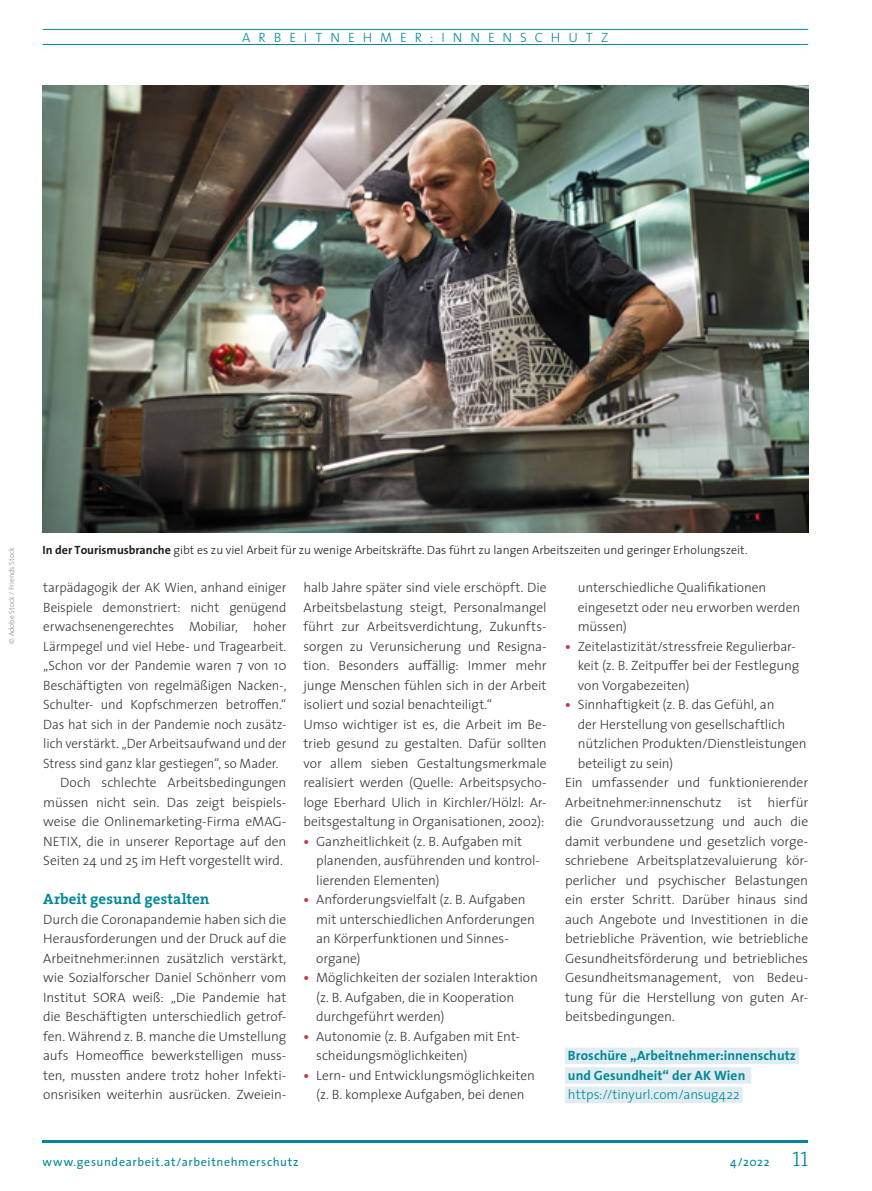
<style>
.page{position:relative;width:872px;height:1191px;background:#fff}
.page>*{position:absolute;margin:0;border:0;box-sizing:border-box;transform-origin:0 0}
.t1{font:700 15px "The Serif";letter-spacing:.005em;color:#089}
.t2{font:300 13.5px/19.5px "The Sans";letter-spacing:-.005em;color:#373636}
.t3{font:700 13.5px/19.5px "The Sans";letter-spacing:.005em;color:#089}
.t4{font:300 13.5px "The Sans";color:#089}
.t5{font:300 13.5px "The Sans";letter-spacing:.59em;color:#089}
.t6{font:300 12px "The Sans";color:#1d1d1b}
.t7{font:12px "The Sans";letter-spacing:.055em;color:#089}
.t8{font:300 7.5px "The Sans";color:#898886}
.s1{font-weight:700}
.s2{font-weight:700;color:#c83742}
.s3{font-family:"The Serif Light Caps";font-size:21px}
</style>
<div class="page">
<hr style="left:43px;top:1140px;width:765px;height:2px;background:#089">
<div style="left:565px;top:1047px;width:234px;height:17px;background:#e0ecf0"></div>
<div style="left:565px;top:1067px;width:186px;height:16px;background:#e0ecf0"></div>
<div style="left:565px;top:1086px;width:177px;height:17px;background:#e0ecf0"></div>
<hr style="left:43px;top:29px;width:765px;height:1px;background:#089">
<hr style="left:43px;top:44px;width:765px;height:1px;background:#089">
<img style="left:43px;top:85px;width:765px;height:447px">
<p class="t5" style="left:242px;top:26px;width:368px">ARBEITNEHMER:INNENSCHUTZ</p>
<p class="t8" style="left:5px;top:643px;width:98px;rotate:-90deg">© Adobe Stock / Friends Stock</p>
<p class="t6" style="left:42px;top:540px;width:706px"><span class="s1">In der Tourismusbranche</span> gibt es zu viel Arbeit für zu wenige Arbeitskräfte. Das führt zu langen Arbeitszeiten und geringer Erholungszeit.</p>
<p class="t2" style="left:303px;top:577px;width:245px">halb Jahre später sind viele erschöpft. Die Arbeitsbelastung steigt, Personalmangel führt zur Arbeitsverdichtung, Zukunfts&shy;sorgen zu Verunsicherung und Resigna&shy;tion. Besonders auffällig: Immer mehr junge Menschen fühlen sich in der Arbeit isoliert und sozial benachteiligt.“<br>Umso wichtiger ist es, die Arbeit im Be&shy;trieb gesund zu gestalten. Dafür sollten vor allem sieben Gestaltungsmerkmale realisiert werden (Quelle: Arbeitspsycho&shy;loge Eberhard Ulich in Kirchler/Hölzl: Ar&shy;beitsgestaltung in Organisationen, 2002):</p>
<p class="t2" style="left:316px;top:831px;width:225px;text-indent:-13px"><span class="s2">•</span> Ganzheitlichkeit (z. B. Aufgaben mit planenden, ausführenden und kontrol&shy;lierenden Elementen)</p>
<p class="t2" style="left:316px;top:889px;width:220px;text-indent:-13px"><span class="s2">•</span> Anforderungsvielfalt (z. B. Aufgaben mit unterschiedlichen Anforderungen an Körperfunktionen und Sinnes&shy;organe)</p>
<p class="t2" style="left:316px;top:967px;width:223px;text-indent:-13px"><span class="s2">•</span> Möglichkeiten der sozialen Interaktion (z. B. Aufgaben, die in Kooperation durchgeführt werden)</p>
<p class="t2" style="left:316px;top:1026px;width:205px;text-indent:-13px"><span class="s2">•</span> Autonomie (z. B. Aufgaben mit Ent&shy;scheidungsmöglichkeiten)</p>
<p class="t2" style="left:303px;top:1065px;width:233px;text-align:center"><span class="s2">•</span> Lern- und Entwicklungsmöglichkeiten (z. B. komplexe Aufgaben, bei denen</p>
<p class="t2" style="left:578px;top:577px;width:224px">unterschiedliche Qualifikationen eingesetzt oder neu erworben werden müssen)</p>
<p class="t2" style="left:578px;top:636px;width:223px;text-indent:-13px"><span class="s2">•</span> Zeitelastizität/stressfreie Regulierbar&shy;keit (z. B. Zeitpuffer bei der Festlegung von Vorgabezeiten)</p>
<p class="t2" style="left:565px;top:694px;width:211px"><span class="s2">•</span> Sinnhaftigkeit (z. B. das Gefühl, an</p>
<p class="t2" style="left:578px;top:714px;width:209px">der Herstellung von gesellschaftlich</p>
<p class="t2" style="left:578px;top:733px;width:230px">nützlichen Produkten/Dienstleistungen</p>
<p class="t2" style="left:578px;top:753px;width:97px">beteiligt zu sein)</p>
<p class="t2" style="left:565px;top:772px;width:245px">Ein umfassender und funktionierender</p>
<p class="t2" style="left:565px;top:792px;width:245px">Arbeitnehmer:innenschutz ist hierfür</p>
<p class="t2" style="left:565px;top:811px;width:245px">die Grundvoraussetzung und auch die</p>
<p class="t2" style="left:565px;top:831px;width:245px">damit verbundene und gesetzlich vorge-</p>
<p class="t2" style="left:565px;top:850px;width:245px">schriebene Arbeitsplatzevaluierung kör-</p>
<p class="t2" style="left:565px;top:870px;width:245px">perlicher und psychischer Belastungen</p>
<p class="t2" style="left:565px;top:889px;width:245px">ein erster Schritt. Darüber hinaus sind</p>
<p class="t2" style="left:565px;top:909px;width:245px">auch Angebote und Investitionen in die</p>
<p class="t2" style="left:565px;top:928px;width:245px">betriebliche Prävention, wie betriebliche</p>
<p class="t2" style="left:565px;top:948px;width:245px">Gesundheitsförderung und betriebliches</p>
<p class="t2" style="left:565px;top:967px;width:245px">Gesundheitsmanagement, von Bedeu-</p>
<p class="t2" style="left:565px;top:987px;width:245px">tung für die Herstellung von guten Ar-</p>
<p class="t2" style="left:565px;top:1006px;width:111px">beitsbedingungen.</p>
<p class="t3" style="left:568px;top:1045px;width:229px">Broschüre „Arbeitnehmer:innenschutz und Gesundheit“ der AK Wien</p>
<p class="t4" style="left:568px;top:1083px;width:173px">https://tinyurl.com/ansug422</p>
<p class="t2" style="left:43px;top:577px;width:245px">tarpädagogik der AK Wien, anhand einiger</p>
<p class="t2" style="left:43px;top:597px;width:245px">Beispiele demonstriert: nicht genügend</p>
<p class="t2" style="left:43px;top:616px;width:245px">erwachsenengerechtes Mobiliar, hoher</p>
<p class="t2" style="left:43px;top:636px;width:245px">Lärmpegel und viel Hebe- und Tragearbeit.</p>
<p class="t2" style="left:43px;top:655px;width:245px">„Schon vor der Pandemie waren 7 von 10</p>
<p class="t2" style="left:43px;top:675px;width:245px">Beschäftigten von regelmäßigen Nacken-,</p>
<p class="t2" style="left:43px;top:694px;width:245px">Schulter- und Kopfschmerzen betroffen.“</p>
<p class="t2" style="left:43px;top:714px;width:245px">Das hat sich in der Pandemie noch zusätz-</p>
<p class="t2" style="left:43px;top:733px;width:245px">lich verstärkt. „Der Arbeitsaufwand und der</p>
<p class="t2" style="left:43px;top:753px;width:237px">Stress sind ganz klar gestiegen“, so Mader.</p>
<p class="t2" style="left:60px;top:772px;width:228px">Doch schlechte Arbeitsbedingungen</p>
<p class="t2" style="left:43px;top:792px;width:245px">müssen nicht sein. Das zeigt beispiels-</p>
<p class="t2" style="left:43px;top:811px;width:245px">weise die Onlinemarketing-Firma eMAG-</p>
<p class="t2" style="left:43px;top:831px;width:245px">NETIX, die in unserer Reportage auf den</p>
<p class="t2" style="left:43px;top:850px;width:241px">Seiten 24 und 25 im Heft vorgestellt wird.</p>
<p class="t1" style="left:43px;top:886px;width:168px">Arbeit gesund gestalten</p>
<p class="t2" style="left:43px;top:909px;width:245px;text-align:justify">Durch die Coronapandemie haben sich die Herausforderungen und der Druck auf die Arbeitnehmer:innen zusätzlich verstärkt, wie Sozialforscher Daniel Schönherr vom Institut SORA weiß: „Die Pandemie hat die Beschäftigten unterschiedlich getrof&shy;fen. Während z. B. manche die Umstellung aufs Homeoffice bewerkstelligen muss&shy;ten, mussten andere trotz hoher Infekti&shy;onsrisiken weiterhin ausrücken. Zweiein-</p>
<p class="t7" style="left:43px;top:1151px;width:257px">www.gesundearbeit.at/arbeitnehmerschutz</p>
<p class="t7" style="left:730px;top:1151px;width:79px">4/2022 <span class="s3">11</span></p>
</div>
